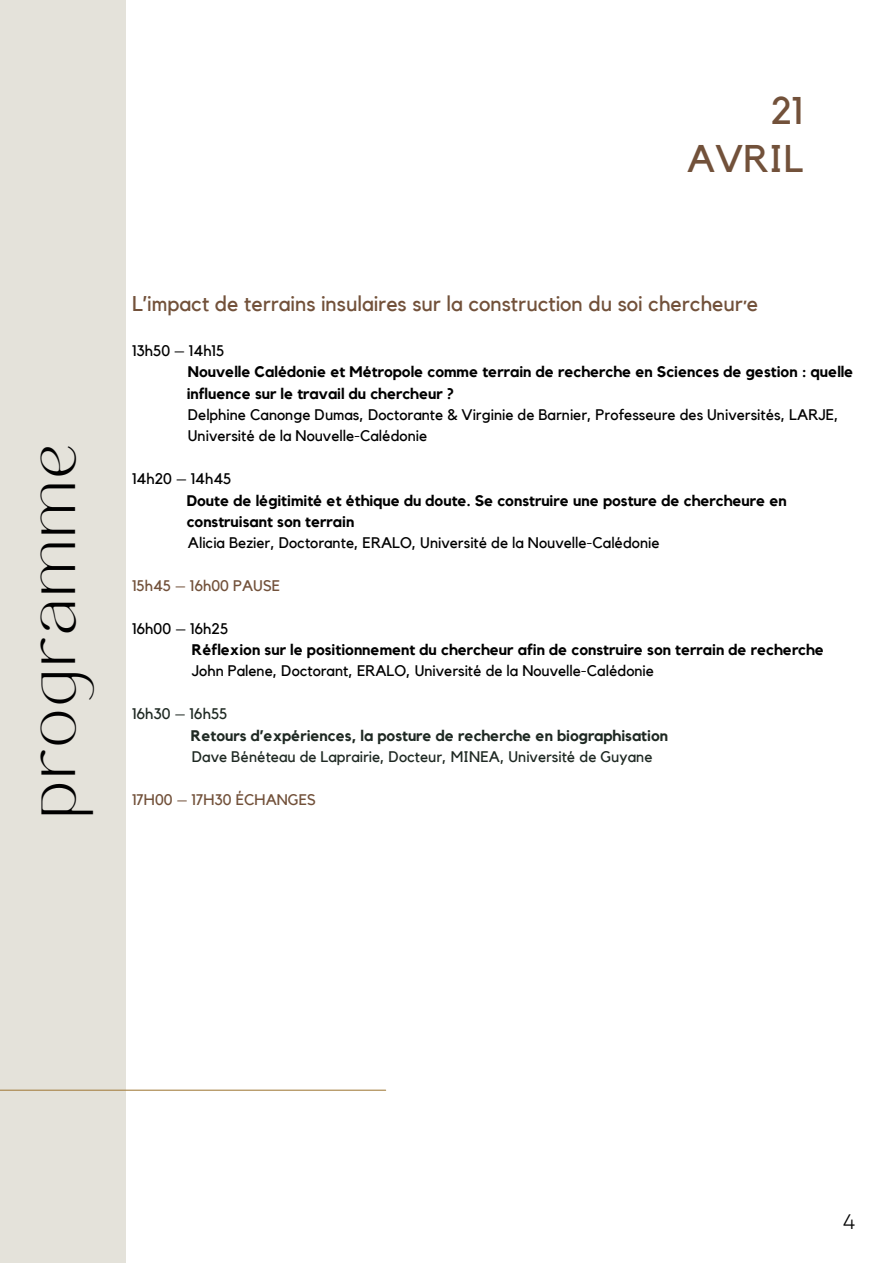
<style>
.page{position:relative;width:893px;height:1264px;background:#fff}
.page>*{position:absolute;margin:0;border:0;box-sizing:border-box;transform-origin:0 0}
.t1{font:48.45px "TAN MON CHERI Regular";letter-spacing:.07em;color:#000}
.t2{font:38.4px/48.3px "Kollektif";color:#72513a;text-align:right}
.t3{font:21.3px "Kollektif";color:#72513a}
.t4{font:21px "Garet";color:#000}
.t5{font:700 15.3px/21.3px "Kollektif";color:#000}
.t6{font:15.3px/21.3px "Kollektif";color:#000}
.t7{font:15.3px "Kollektif";color:#1f2923}
.t8{font:700 15.3px "Kollektif";color:#1f2923}
.t9{font:15.3px "Kollektif";color:#72513a}
</style>
<div class="page">
<div style="left:0;top:0;width:126px;height:1262px;background:#e4e2da"></div>
<hr style="left:0;top:1089px;width:385px;height:1px;background:#a68245">
<h2 class="t2" style="left:687px;top:88px;width:118px">21<br>AVRIL</h2>
<h1 class="t1" style="left:26px;top:818px;width:375px;rotate:-90deg">programme</h1>
<h3 class="t3" style="left:132px;top:294px;width:627px">L’impact de terrains insulaires sur la construction du soi chercheur·e</h3>
<p class="t6" style="left:132px;top:340px;width:94px">13h50 – 14h15</p>
<p class="t5" style="left:187px;top:362px;width:668px">Nouvelle Calédonie et Métropole comme terrain de recherche en Sciences de gestion : quelle influence sur le travail du chercheur ?</p>
<p class="t6" style="left:188px;top:404px;width:652px">Delphine Canonge Dumas, Doctorante &amp; Virginie de Barnier, Professeure des Universités, LARJE,<br>Université de la Nouvelle-Calédonie</p>
<p class="t6" style="left:132px;top:469px;width:101px">14h20 – 14h45</p>
<p class="t5" style="left:187px;top:490px;width:601px">Doute de légitimité et éthique du doute. Se construire une posture de chercheure en construisant son terrain</p>
<p class="t6" style="left:188px;top:533px;width:473px">Alicia Bezier, Doctorante, ERALO, Université de la Nouvelle-Calédonie</p>
<p class="t9" style="left:132px;top:578px;width:150px">15h45 – 16h00 PAUSE</p>
<p class="t6" style="left:132px;top:618px;width:98px">16h00 – 16h25</p>
<p class="t5" style="left:192px;top:639px;width:633px">Réflexion sur le positionnement du chercheur afin de construire son terrain de recherche</p>
<p class="t6" style="left:192px;top:661px;width:463px">John Palene, Doctorant, ERALO, Université de la Nouvelle-Calédonie</p>
<p class="t7" style="left:132px;top:706px;width:97px">16h30 – 16h55</p>
<p class="t8" style="left:191px;top:728px;width:478px">Retours d’expériences, la posture de recherche en biographisation</p>
<p class="t7" style="left:192px;top:749px;width:462px">Dave Bénéteau de Laprairie, Docteur, MINEA, Université de Guyane</p>
<p class="t9" style="left:132px;top:792px;width:186px">17H00 – 17H30 ÉCHANGES</p>
<h3 class="t4" style="left:842px;top:1206px;width:14px">4</h3>
</div>
